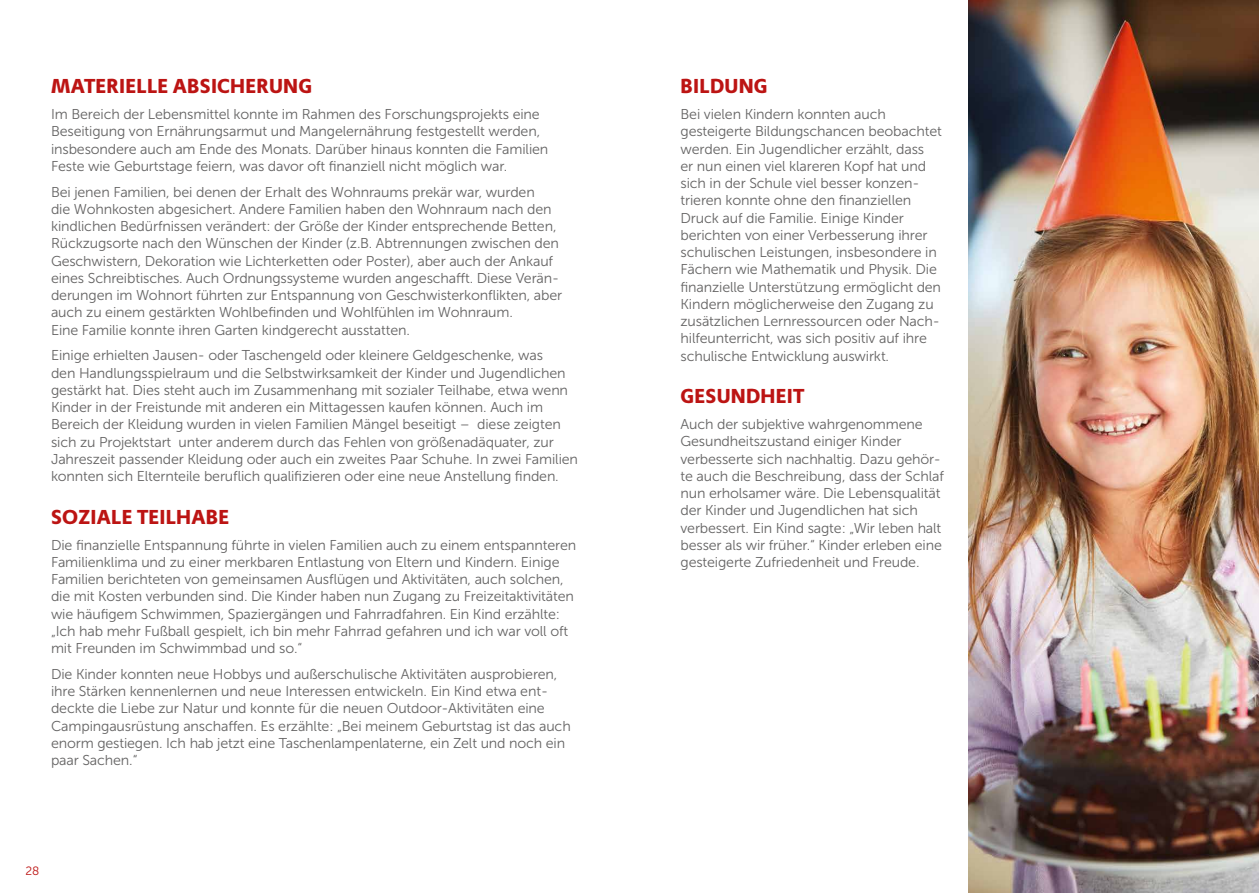
<style>
.page{position:relative;width:1259px;height:893px;background:#fff}
.page>*{position:absolute;margin:0;border:0;box-sizing:border-box;transform-origin:0 0}
.t1{font:700 21px "Adagio Sans";letter-spacing:.01em;color:#bc1413}
.t2{font:14.25px/17.2px "Museo Sans 300";letter-spacing:-.01em;color:#646363}
.t3{font:12px "Museo Sans 300";color:#bc1413}
</style>
<div class="page">
<img style="left:968px;top:0;width:291px;height:893px">
<h1 class="t1" style="left:51px;top:72px;width:262px">MATERIELLE ABSICHERUNG</h1>
<p class="t2" style="left:51px;top:106px;width:499px">Im Bereich der Lebensmittel konnte im Rahmen des Forschungsprojekts eine Beseitigung von Ernährungsarmut und Mangelernährung festgestellt werden, insbesondere auch am Ende des Monats. Darüber hinaus konnten die Familien Feste wie Geburtstage feiern, was davor oft finanziell nicht möglich war.</p>
<p class="t2" style="left:51px;top:183px;width:513px">Bei jenen Familien, bei denen der Erhalt des Wohnraums prekär war, wurden<br>die Wohnkosten abgesichert. Andere Familien haben den Wohnraum nach den kindlichen Bedürfnissen verändert: der Größe der Kinder entsprechende Betten, Rückzugsorte nach den Wünschen der Kinder (z.B. Abtrennungen zwischen den Geschwistern, Dekoration wie Lichterketten oder Poster), aber auch der Ankauf eines Schreibtisches. Auch Ordnungssysteme wurden angeschafft. Diese Verän&shy;derungen im Wohnort führten zur Entspannung von Geschwisterkonflikten, aber auch zu einem gestärkten Wohlbefinden und Wohlfühlen im Wohnraum.<br>Eine Familie konnte ihren Garten kindgerecht ausstatten.</p>
<p class="t2" style="left:51px;top:347px;width:528px">Einige erhielten Jausen- oder Taschengeld oder kleinere Geldgeschenke, was<br>den Handlungsspielraum und die Selbstwirksamkeit der Kinder und Jugendlichen gestärkt hat. Dies steht auch im Zusammenhang mit sozialer Teilhabe, etwa wenn Kinder in der Freistunde mit anderen ein Mittagessen kaufen können. Auch im Bereich der Kleidung wurden in vielen Familien Mängel beseitigt – diese zeigten sich zu Projektstart unter anderem durch das Fehlen von größenadäquater, zur Jahreszeit passender Kleidung oder auch ein zweites Paar Schuhe. In zwei Familien konnten sich Elternteile beruflich qualifizieren oder eine neue Anstellung finden.</p>
<h1 class="t1" style="left:51px;top:503px;width:180px">SOZIALE TEILHABE</h1>
<p class="t2" style="left:51px;top:536px;width:527px">Die finanzielle Entspannung führte in vielen Familien auch zu einem entspannteren Familienklima und zu einer merkbaren Entlastung von Eltern und Kindern. Einige Familien berichteten von gemeinsamen Ausflügen und Aktivitäten, auch solchen, die mit Kosten verbunden sind. Die Kinder haben nun Zugang zu Freizeitaktivitäten wie häufigem Schwimmen, Spaziergängen und Fahrradfahren. Ein Kind erzählte: „Ich hab mehr Fußball gespielt, ich bin mehr Fahrrad gefahren und ich war voll oft mit Freunden im Schwimmbad und so.“</p>
<p class="t2" style="left:51px;top:665px;width:521px">Die Kinder konnten neue Hobbys und außerschulische Aktivitäten ausprobieren, ihre Stärken kennenlernen und neue Interessen entwickeln. Ein Kind etwa ent&shy;deckte die Liebe zur Natur und konnte für die neuen Outdoor-Aktivitäten eine Campingausrüstung anschaffen. Es erzählte: „Bei meinem Geburtstag ist das auch enorm gestiegen. Ich hab jetzt eine Taschenlampenlaterne, ein Zelt und noch ein paar Sachen.“</p>
<p class="t3" style="left:26px;top:864px;width:16px">28</p>
<h1 class="t1" style="left:680px;top:72px;width:88px">BILDUNG</h1>
<p class="t2" style="left:680px;top:106px;width:263px">Bei vielen Kindern konnten auch gesteigerte Bildungschancen beobachtet werden. Ein Jugendlicher erzählt, dass<br>er nun einen viel klareren Kopf hat und sich in der Schule viel besser konzen&shy;trieren konnte ohne den finanziellen Druck auf die Familie. Einige Kinder berichten von einer Verbesserung ihrer schulischen Leistungen, insbesondere in Fächern wie Mathematik und Physik. Die finanzielle Unterstützung ermöglicht den Kindern möglicherweise den Zugang zu zusätzlichen Lernressourcen oder Nach&shy;hilfeunterricht, was sich positiv auf ihre schulische Entwicklung auswirkt.</p>
<h1 class="t1" style="left:680px;top:382px;width:125px">GESUNDHEIT</h1>
<p class="t2" style="left:680px;top:416px;width:265px">Auch der subjektive wahrgenommene Gesundheitszustand einiger Kinder verbesserte sich nachhaltig. Dazu gehör&shy;te auch die Beschreibung, dass der Schlaf nun erholsamer wäre. Die Lebensqualität der Kinder und Jugendlichen hat sich verbessert. Ein Kind sagte: „Wir leben halt besser als wir früher.“ Kinder erleben eine gesteigerte Zufriedenheit und Freude.</p>
</div>
